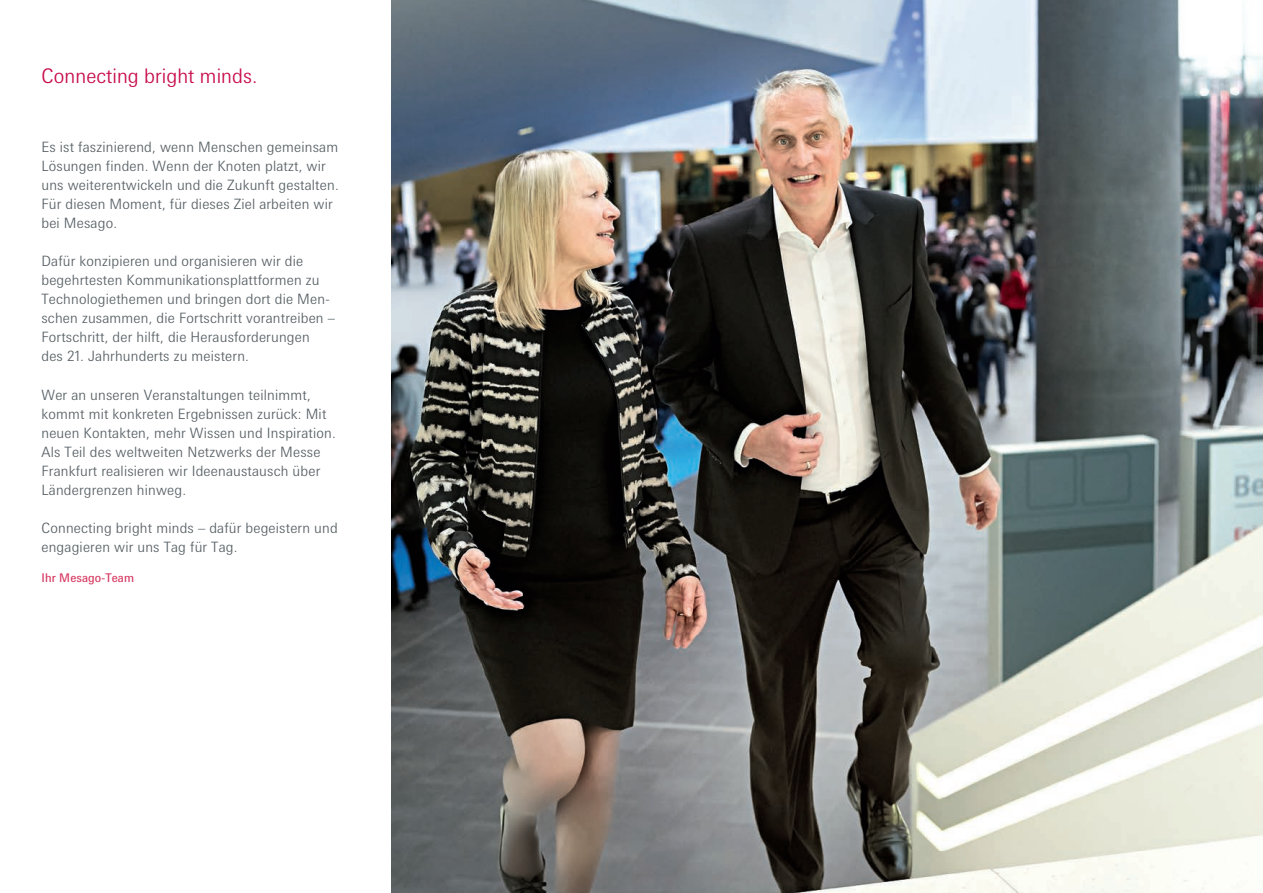
<style>
.page{position:relative;width:1263px;height:893px;background:#fff}
.page>*{position:absolute;margin:0;border:0;box-sizing:border-box;transform-origin:0 0}
.t1{font:300 20.1px "Messe Univers";color:#c70b4a}
.t2{font:300 14.25px/19px "Messe Univers";letter-spacing:.01em;color:#576065}
.t3{font:12px "Messe Univers";letter-spacing:.01em;color:#d73961}
</style>
<div class="page">
<img style="left:391px;top:0;width:872px;height:893px">
<p class="t1" style="left:41px;top:63px;width:217px">Connecting bright minds.</p>
<p class="t2" style="left:41px;top:137px;width:299px">Es ist faszinierend, wenn Menschen gemeinsam Lösungen finden. Wenn der Knoten platzt, wir uns weiterentwickeln und die Zukunft gestalten.<br>Für diesen Moment, für dieses Ziel arbeiten wir bei Mesago.</p>
<p class="t2" style="left:41px;top:251px;width:295px">Dafür konzipieren und organisieren wir die begehrtesten Kommunikationsplattformen zu Technologiethemen und bringen dort die Men&shy;schen zusammen, die Fortschritt vorantreiben – Fortschritt, der hilft, die Herausforderungen</p>
<p class="t2" style="left:41px;top:347px;width:209px">des 21. Jahrhunderts zu meistern.</p>
<p class="t2" style="left:41px;top:385px;width:296px">Wer an unseren Veranstaltungen teilnimmt, kommt mit konkreten Ergebnissen zurück: Mit neuen Kontakten, mehr Wissen und Inspiration.<br>Als Teil des weltweiten Netzwerks der Messe Frankfurt realisieren wir Ideenaustausch über</p>
<p class="t2" style="left:41px;top:480px;width:146px">Ländergrenzen hinweg.</p>
<p class="t2" style="left:41px;top:518px;width:298px">Connecting bright minds – dafür begeistern und engagieren wir uns Tag für Tag.</p>
<p class="t3" style="left:41px;top:570px;width:94px">Ihr Mesago-Team</p>
</div>
